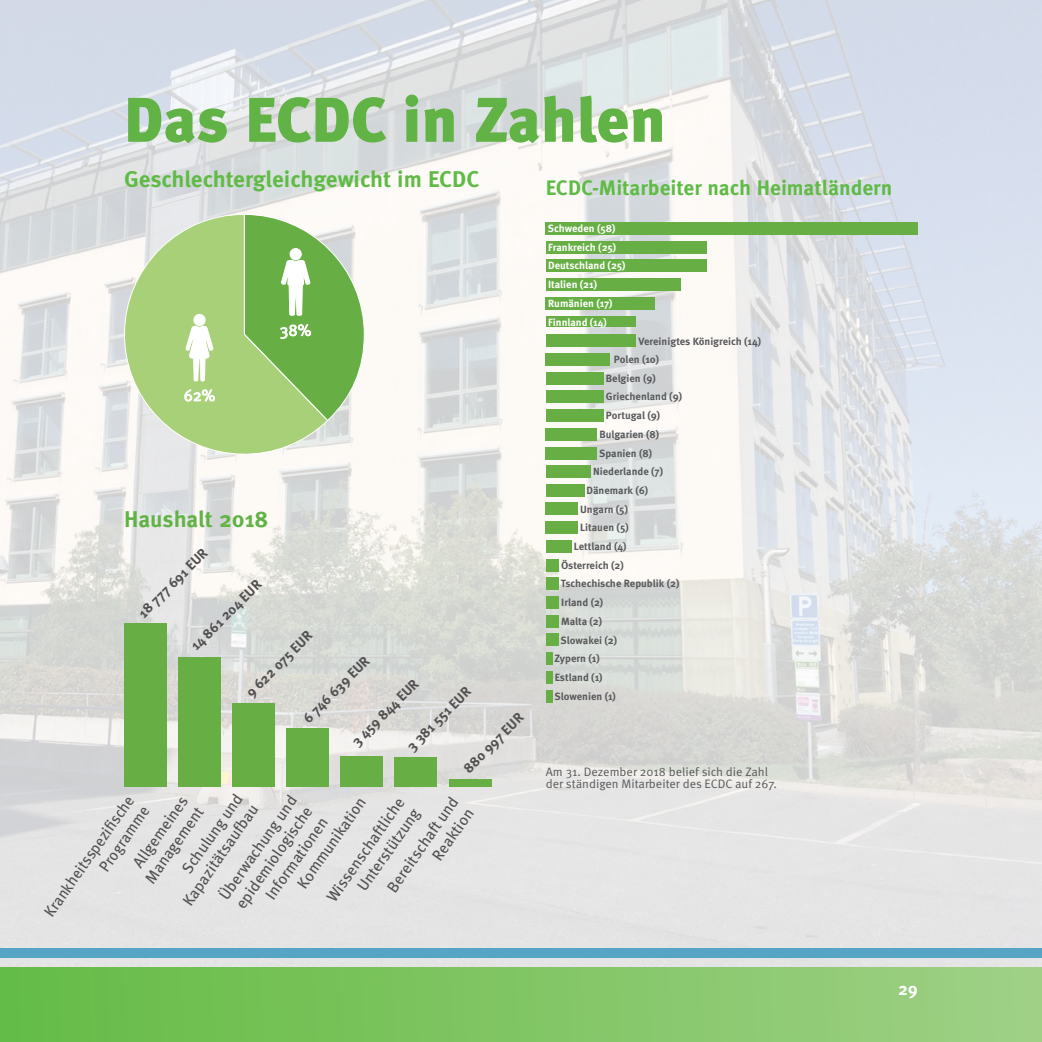
<style>
.page{position:relative;width:1042px;height:1042px;background:#fff}
.page>*{position:absolute;margin:0;border:0;box-sizing:border-box;transform-origin:0 0}
.t1{font:900 63px "Meta Pro";color:#61b345}
.t2{font:700 22.75px "Meta Pro";letter-spacing:-.005em;color:#60bb46}
.t3{font:700 22.75px "Meta Pro";color:#61b345}
.t4{font:700 21px "Meta Pro";color:#60bb46}
.t5{font:700 17.5px "Meta Pro";color:#fff}
.t6{font:16.1px "Meta Pro";color:#fff}
.t7{font:15.75px/18.9px "Meta Pro";color:#535051;text-align:right}
.t8{font:15.75px/18.9px "Meta Pro";color:#535051;text-align:right;scale:.96 1}
.t9{font:700 14px "Meta Pro";color:#535051}
.t10{font:12.25px/12.2px "Meta Pro";color:#57585a}
.t11{font:700 10.5px/18.7px "Meta Pro";color:#58595b}
.t12{font:700 10.5px/18.7px "Meta Pro";color:#fff}
</style>
<div class="page">
<img style="left:0;top:0;width:1042px;height:967px">
<div style="left:232px;top:703px;width:42px;height:84px;background:#67af44"></div>
<div style="left:124px;top:623px;width:42px;height:164px;background:#67af44"></div>
<div style="left:178px;top:658px;width:42px;height:129px;background:#67af44"></div>
<div style="left:286px;top:728px;width:43px;height:59px;background:#67af44"></div>
<div style="left:341px;top:757px;width:42px;height:30px;background:#67af44"></div>
<div style="left:395px;top:757px;width:42px;height:30px;background:#67af44"></div>
<div style="left:449px;top:779px;width:42px;height:8px;background:#67af44"></div>
<svg style="left:111px;top:213px;width:218px;height:253px;background:#c1daa4"></svg>
<svg style="left:184px;top:325px;width:31px;height:136px"></svg>
<div style="left:194px;top:314px;width:11px;height:12px;background:#fff;border-radius:50%"></div>
<div style="left:193px;top:314px;width:13px;height:12px;border:1px solid #fff;border-radius:50%"></div>
<svg style="left:243px;top:213px;width:122px;height:209px"></svg>
<div style="left:290px;top:248px;width:11px;height:12px;background:#fff;border-radius:50%"></div>
<div style="left:290px;top:248px;width:12px;height:12px;border:1px solid #fff;border-radius:50%"></div>
<div style="left:546px;top:222px;width:372px;height:12px;background:#67af44"></div>
<div style="left:546px;top:278px;width:134px;height:12px;background:#67af44"></div>
<div style="left:546px;top:260px;width:160px;height:12px;background:#67af44"></div>
<div style="left:546px;top:241px;width:160px;height:12px;background:#67af44"></div>
<div style="left:546px;top:335px;width:89px;height:12px;background:#67af44"></div>
<div style="left:546px;top:297px;width:109px;height:12px;background:#67af44"></div>
<div style="left:546px;top:316px;width:89px;height:11px;background:#67af44"></div>
<div style="left:546px;top:428px;width:51px;height:12px;background:#67af44"></div>
<div style="left:546px;top:353px;width:64px;height:12px;background:#67af44"></div>
<div style="left:546px;top:409px;width:57px;height:12px;background:#67af44"></div>
<div style="left:546px;top:447px;width:51px;height:12px;background:#67af44"></div>
<div style="left:546px;top:465px;width:45px;height:13px;background:#67af44"></div>
<div style="left:546px;top:372px;width:57px;height:12px;background:#67af44"></div>
<div style="left:546px;top:634px;width:12px;height:12px;background:#67af44"></div>
<div style="left:546px;top:503px;width:32px;height:12px;background:#67af44"></div>
<div style="left:546px;top:652px;width:6px;height:13px;background:#67af44"></div>
<div style="left:546px;top:671px;width:6px;height:12px;background:#67af44"></div>
<div style="left:546px;top:484px;width:38px;height:12px;background:#67af44"></div>
<div style="left:546px;top:522px;width:32px;height:12px;background:#67af44"></div>
<div style="left:546px;top:391px;width:57px;height:12px;background:#67af44"></div>
<div style="left:546px;top:540px;width:25px;height:12px;background:#67af44"></div>
<div style="left:546px;top:559px;width:12px;height:12px;background:#67af44"></div>
<div style="left:546px;top:578px;width:12px;height:12px;background:#67af44"></div>
<div style="left:546px;top:596px;width:12px;height:12px;background:#67af44"></div>
<div style="left:546px;top:615px;width:12px;height:12px;background:#67af44"></div>
<div style="left:546px;top:690px;width:6px;height:12px;background:#67af44"></div>
<div style="left:0;top:947px;width:1042px;height:10px;background:#56a5c4"></div>
<div style="left:0;top:967px;width:1042px;height:75px;background:linear-gradient(to right,#64bb45,#9fd085)"></div>
<h1 class="t1" style="left:124px;top:80px;width:543px">Das ECDC in Zahlen</h1>
<h2 class="t2" style="left:124px;top:165px;width:357px">Geschlechtergleichgewicht im ECDC</h2>
<h3 class="t6" style="left:184px;top:385px;width:33px">62%</h3>
<h3 class="t6" style="left:280px;top:320px;width:33px">38%</h3>
<h2 class="t3" style="left:124px;top:504px;width:146px">Haushalt 2018</h2>
<h3 class="t9" style="left:134px;top:609px;width:93px;rotate:-45deg">18 777 691 EUR</h3>
<h3 class="t9" style="left:187px;top:642px;width:95px;rotate:-45deg">14 861 204 EUR</h3>
<h3 class="t9" style="left:242px;top:688px;width:89px;rotate:-45deg">9 622 075 EUR</h3>
<h3 class="t9" style="left:299px;top:714px;width:89px;rotate:-45deg">6 746 639 EUR</h3>
<h3 class="t9" style="left:348px;top:737px;width:89px;rotate:-45deg">3 459 844 EUR</h3>
<h3 class="t9" style="left:403px;top:742px;width:86px;rotate:-45deg">3 381 551 EUR</h3>
<h3 class="t9" style="left:459px;top:764px;width:80px;rotate:-45deg">880 997 EUR</h3>
<h3 class="t7" style="left:163px;top:887px;width:121px;rotate:-55deg">Schulung und<br>Kapazitätsaufbau</h3>
<h3 class="t7" style="left:215px;top:893px;width:125px;rotate:-55deg">Überwachung und epidemiologische<br>Informationen</h3>
<h3 class="t8" style="left:40px;top:910px;width:152px;rotate:-55deg">Krankheitsspezifi sche<br>Programme</h3>
<h3 class="t7" style="left:383px;top:885px;width:113px;rotate:-55deg">Bereitschaft und<br>Reaktion</h3>
<h3 class="t7" style="left:126px;top:865px;width:90px;text-align:center;rotate:-55deg">Allgemeines<br>Management</h3>
<h3 class="t7" style="left:323px;top:894px;width:124px;rotate:-55deg">Wissenschaftliche<br>Unterstützung</h3>
<h3 class="t7" style="left:293px;top:881px;width:109px;rotate:-55deg">Kommunikation</h3>
<h3 class="t4" style="left:546px;top:174px;width:348px">ECDC-Mitarbeiter nach Heimatländern</h3>
<p class="t12" style="left:548px;top:219px;width:69px">Schweden (58)</p>
<p class="t12" style="left:548px;top:238px;width:70px">Frankreich (25)</p>
<p class="t12" style="left:548px;top:257px;width:79px">Deutschland (25)</p>
<p class="t12" style="left:548px;top:275px;width:50px">Italien (21)</p>
<p class="t12" style="left:548px;top:294px;width:66px">Rumänien (17)<br>Finnland (14)</p>
<p class="t11" style="left:638px;top:332px;width:124px">Vereinigtes Königreich (14)</p>
<p class="t11" style="left:614px;top:351px;width:47px">Polen (10)</p>
<p class="t11" style="left:606px;top:369px;width:51px">Belgien (9)</p>
<p class="t11" style="left:606px;top:388px;width:78px">Griechenland (9)</p>
<p class="t11" style="left:606px;top:406px;width:56px">Portugal (9)</p>
<p class="t11" style="left:599px;top:425px;width:61px">Bulgarien (8)</p>
<p class="t11" style="left:599px;top:444px;width:54px">Spanien (8)</p>
<p class="t11" style="left:593px;top:462px;width:71px">Niederlande (7)</p>
<p class="t11" style="left:586px;top:481px;width:63px">Dänemark (6)</p>
<p class="t11" style="left:580px;top:500px;width:49px">Ungarn (5)</p>
<p class="t11" style="left:580px;top:519px;width:50px">Litauen (5)</p>
<p class="t11" style="left:574px;top:537px;width:54px">Lettland (4)</p>
<p class="t11" style="left:561px;top:556px;width:64px">Österreich (2)</p>
<p class="t11" style="left:561px;top:575px;width:120px">Tschechische Republik (2)</p>
<p class="t11" style="left:561px;top:594px;width:44px">Irland (2)<br>Malta (2)</p>
<p class="t11" style="left:554px;top:649px;width:47px">Zypern (1)</p>
<p class="t11" style="left:561px;top:631px;width:58px">Slowakei (2)</p>
<p class="t11" style="left:554px;top:668px;width:63px">Estland (1)<br>Slowenien (1)</p>
<p class="t10" style="left:546px;top:766px;width:232px">Am 31. Dezember 2018 belief sich die Zahl der ständigen Mitarbeiter des ECDC auf 267.</p>
<h3 class="t5" style="left:898px;top:977px;width:21px">29</h3>
</div>
